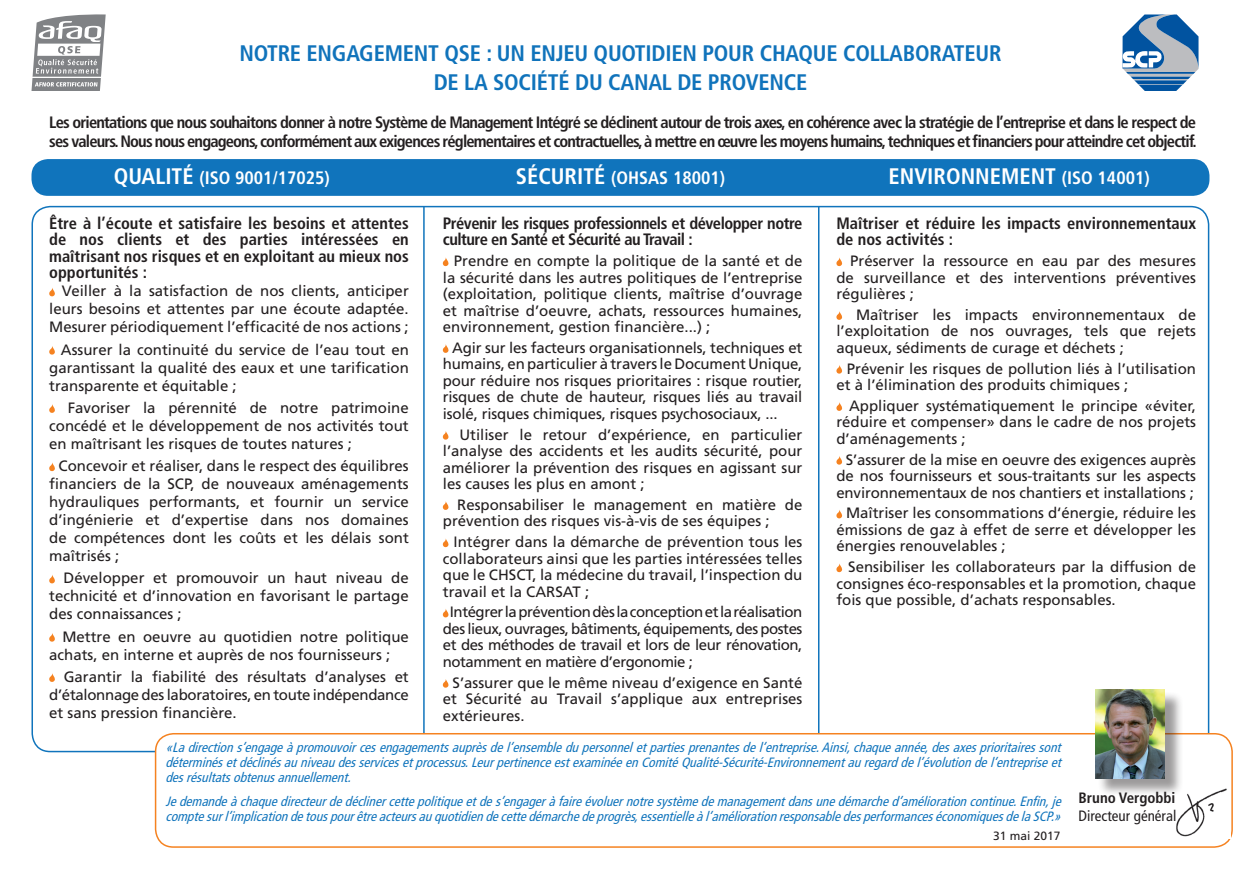
<style>
.page{position:relative;width:1241px;height:871px;background:#fff}
.page>*{position:absolute;margin:0;border:0;box-sizing:border-box;transform-origin:0 0}
.t1{font:700 condensed 22.5px/28.5px "Frutiger";letter-spacing:-.01em;color:#1073bb;text-align:center}
.t2{font:700 condensed 22.5px "Frutiger";color:#fff}
.t3{font:700 condensed 18px "Frutiger";color:#fff}
.t4{font:700 condensed 16.5px/16.5px "Frutiger";letter-spacing:-.05em;color:#231f20}
.t5{font:700 condensed 16.5px/16.5px "Frutiger";letter-spacing:-.03em;color:#231f20}
.t6{font:700 condensed 16.5px/16.5px "Frutiger";color:#231f20}
.t7{font:15px/16.5px "Frutiger";color:#231f20;text-align:justify}
.t8{font:condensed 15px "Frutiger";color:#231f20}
.t9{font:700 condensed 15px "Frutiger";color:#231f20}
.t10{font:italic condensed 13.5px/15px "Frutiger";color:#1074bc;text-align:justify}
.t11{font:12px "Frutiger";color:#231f20}
.s1{font-size:22.5px}
.s2{font-size:18px}
</style>
<div class="page">
<div style="left:31px;top:159px;width:1178px;height:37px;background:#1074bc;border-radius:16px"></div>
<svg style="left:49px;top:288px;width:6px;height:9px"></svg>
<svg style="left:49px;top:346px;width:6px;height:9px"></svg>
<svg style="left:49px;top:404px;width:6px;height:9px"></svg>
<svg style="left:49px;top:462px;width:6px;height:10px"></svg>
<svg style="left:49px;top:575px;width:6px;height:9px"></svg>
<svg style="left:49px;top:633px;width:6px;height:9px"></svg>
<svg style="left:49px;top:673px;width:6px;height:9px"></svg>
<svg style="left:442px;top:257px;width:7px;height:10px"></svg>
<svg style="left:442px;top:344px;width:7px;height:9px"></svg>
<svg style="left:442px;top:431px;width:7px;height:9px"></svg>
<svg style="left:442px;top:501px;width:7px;height:9px"></svg>
<svg style="left:442px;top:538px;width:7px;height:10px"></svg>
<svg style="left:442px;top:609px;width:7px;height:9px"></svg>
<svg style="left:442px;top:679px;width:7px;height:9px"></svg>
<svg style="left:836px;top:257px;width:7px;height:10px"></svg>
<svg style="left:836px;top:311px;width:7px;height:9px"></svg>
<svg style="left:836px;top:365px;width:6px;height:9px"></svg>
<svg style="left:836px;top:402px;width:7px;height:9px"></svg>
<svg style="left:836px;top:456px;width:6px;height:9px"></svg>
<svg style="left:836px;top:510px;width:7px;height:9px"></svg>
<svg style="left:836px;top:563px;width:7px;height:10px"></svg>
<hr style="left:423px;top:207px;width:2px;height:545px;background:#1074bc">
<hr style="left:818px;top:207px;width:1px;height:545px;background:#1074bc">
<div style="left:155px;top:733px;width:1078px;height:115px;border:2px solid #f58220;border-radius:18px"></div>
<svg style="left:32px;top:14px;width:74px;height:77px"></svg>
<hr style="left:32px;top:77px;width:69px;height:1px;background:#fff">
<svg style="left:1122px;top:14px;width:76px;height:77px"></svg>
<img style="left:1176px;top:785px;width:55px;height:54px">
<div style="left:1097px;top:691px;width:86px;height:106px;background:#231f20;opacity:.45"></div>
<img style="left:1095px;top:689px;width:69px;height:89px">
<h1 class="t1" style="left:239px;top:39px;width:764px">NOTRE ENGAGEMENT QSE : UN ENJEU QUOTIDIEN POUR CHAQUE COLLABORATEUR<br>DE LA SOCIÉTÉ DU CANAL DE PROVENCE</h1>
<p class="t4" style="left:49px;top:112px;width:1149px;line-height:19.5px">Les orientations que nous souhaitons donner à notre Système de Management Intégré se déclinent autour de trois axes, en cohérence avec la stratégie de l’entreprise et dans le respect de ses valeurs. Nous nous engageons, conformément aux exigences réglementaires et contractuelles, à mettre en œuvre les moyens humains, techniques et financiers pour atteindre cet objectif.</p>
<p class="t3" style="left:114px;top:167px;width:217px"><span class="s1">QUALITÉ</span> (ISO 9001/17025)</p>
<p class="t3" style="left:516px;top:167px;width:211px"><span class="s1">SÉCURITÉ</span> (OHSAS 18001)</p>
<h1 class="t2" style="left:888px;top:163px;width:263px">ENVIRONNEMENT <span class="s2">(ISO 14001)</span></h1>
<p class="t4" style="left:49px;top:215px;width:361px;text-align:justify">Être à l’écoute et satisfaire les besoins et attentes de nos clients et des parties intéressées en maîtrisant nos risques et en exploitant au mieux nos opportunités :</p>
<p class="t7" style="left:49px;top:282px;width:361px;line-height:18px;text-indent:13px">Veiller à la satisfaction de nos clients, anticiper leurs besoins et attentes par une écoute adaptée.<br>Mesurer périodiquement l’efficacité de nos actions ;</p>
<p class="t7" style="left:49px;top:340px;width:361px;line-height:18px;text-indent:12px">Assurer la continuité du service de l’eau tout en garantissant la qualité des eaux et une tarification transparente et équitable ;</p>
<p class="t7" style="left:49px;top:399px;width:361px;line-height:18px;text-indent:19px">Favoriser la pérennité de notre patrimoine concédé et le développement de nos activités tout en maîtrisant les risques de toutes natures ;</p>
<p class="t7" style="left:49px;top:457px;width:361px;line-height:18px;text-indent:9px">Concevoir et réaliser, dans le respect des équilibres financiers de la SCP, de nouveaux aménagements hydrauliques performants, et fournir un service d’ingénierie et d’expertise dans nos domaines de compétences dont les coûts et les délais sont maîtrisés ;</p>
<p class="t7" style="left:49px;top:569px;width:361px;line-height:18px;text-indent:14px">Développer et promouvoir un haut niveau de technicité et d’innovation en favorisant le partage des connaissances ;</p>
<p class="t7" style="left:49px;top:627px;width:361px;line-height:18px;text-indent:13px">Mettre en oeuvre au quotidien notre politique achats, en interne et auprès de nos fournisseurs ;</p>
<p class="t7" style="left:49px;top:668px;width:361px;line-height:18px;text-indent:14px">Garantir la fiabilité des résultats d’analyses et d’étalonnage des laboratoires, en toute indépendance et sans pression financière.</p>
<p class="t5" style="left:443px;top:215px;width:361px">Prévenir les risques professionnels et développer notre culture en Santé et Sécurité au Travail :</p>
<p class="t7" style="left:443px;top:253px;width:361px;text-indent:11px">Prendre en compte la politique de la santé et de la sécurité dans les autres politiques de l’entreprise (exploitation, politique clients, maîtrise d’ouvrage et maîtrise d’oeuvre, achats, ressources humaines, environnement, gestion financière...) ;</p>
<p class="t7" style="left:443px;top:339px;width:361px;text-indent:9px">Agir sur les facteurs organisationnels, techniques et humains, en particulier à travers le Document Unique, pour réduire nos risques prioritaires : risque routier, risques de chute de hauteur, risques liés au travail isolé, risques chimiques, risques psychosociaux, ...</p>
<p class="t7" style="left:443px;top:426px;width:361px;text-indent:17px">Utiliser le retour d’expérience, en particulier l’analyse des accidents et les audits sécurité, pour améliorer la prévention des risques en agissant sur les causes les plus en amont ;</p>
<p class="t7" style="left:443px;top:496px;width:361px;text-indent:14px">Responsabiliser le management en matière de prévention des risques vis-à-vis de ses équipes ;</p>
<p class="t7" style="left:443px;top:534px;width:361px;text-indent:11px">Intégrer dans la démarche de prévention tous les collaborateurs ainsi que les parties intéressées telles que le CHSCT, la médecine du travail, l’inspection du travail et la CARSAT ;</p>
<p class="t7" style="left:443px;top:604px;width:361px;text-indent:7px">Intégrer la prévention dès la conception et la réalisation des lieux, ouvrages, bâtiments, équipements, des postes et des méthodes de travail et lors de leur rénovation, notamment en matière d’ergonomie ;</p>
<p class="t7" style="left:443px;top:674px;width:361px;text-indent:10px">S’assurer que le même niveau d’exigence en Santé et Sécurité au Travail s’applique aux entreprises extérieures.</p>
<p class="t6" style="left:836px;top:215px;width:361px">Maîtriser et réduire les impacts environnementaux de nos activités :</p>
<p class="t7" style="left:836px;top:253px;width:361px;text-indent:14px">Préserver la ressource en eau par des mesures de surveillance et des interventions préventives régulières ;</p>
<p class="t7" style="left:836px;top:306px;width:361px;text-indent:20px">Maîtriser les impacts environnementaux de l’exploitation de nos ouvrages, tels que rejets aqueux, sédiments de curage et déchets ;</p>
<p class="t7" style="left:836px;top:360px;width:361px;text-indent:10px">Prévenir les risques de pollution liés à l’utilisation et à l’élimination des produits chimiques ;</p>
<p class="t7" style="left:836px;top:397px;width:361px;text-indent:13px">Appliquer systématiquement le principe «éviter, réduire et compenser» dans le cadre de nos projets d’aménagements ;</p>
<p class="t7" style="left:836px;top:451px;width:361px;text-indent:9px">S’assurer de la mise en oeuvre des exigences auprès de nos fournisseurs et sous-traitants sur les aspects environnementaux de nos chantiers et installations ;</p>
<p class="t7" style="left:836px;top:505px;width:361px;text-indent:10px">Maîtriser les consommations d‘énergie, réduire les émissions de gaz à effet de serre et développer les énergies renouvelables ;</p>
<p class="t7" style="left:836px;top:559px;width:361px;text-indent:12px">Sensibiliser les collaborateurs par la diffusion de consignes éco-responsables et la promotion, chaque fois que possible, d’achats responsables.</p>
<p class="t10" style="left:165px;top:740px;width:901px">«Ladirections’engageàpromouvoircesengagementsauprèsdel’ensembledupersonneletpartiesprenantesdel’entreprise.Ainsi,chaqueannée,desaxesprioritairessont déterminésetdéclinésauniveaudesservicesetprocessus.LeurpertinenceestexaminéeenComitéQualité-Sécurité-Environnementauregarddel’évolutiondel’entrepriseet desrésultatsobtenusannuellement.</p>
<p class="t10" style="left:165px;top:794px;width:901px">Jedemandeàchaquedirecteurdedéclinercettepolitiqueetdes’engageràfaireévoluernotresystèmedemanagementdansunedémarched’améliorationcontinue.Enfin,je comptesurl’implicationdetouspourêtreacteursauquotidiendecettedémarchedeprogrès,essentielleàl’améliorationresponsabledesperformanceséconomiquesdelaSCP.»</p>
<p class="t11" style="left:993px;top:828px;width:69px">31 mai 2017</p>
<p class="t9" style="left:1078px;top:789px;width:98px">Bruno Vergobbi</p>
<p class="t8" style="left:1078px;top:807px;width:99px">Directeur général</p>
</div>
